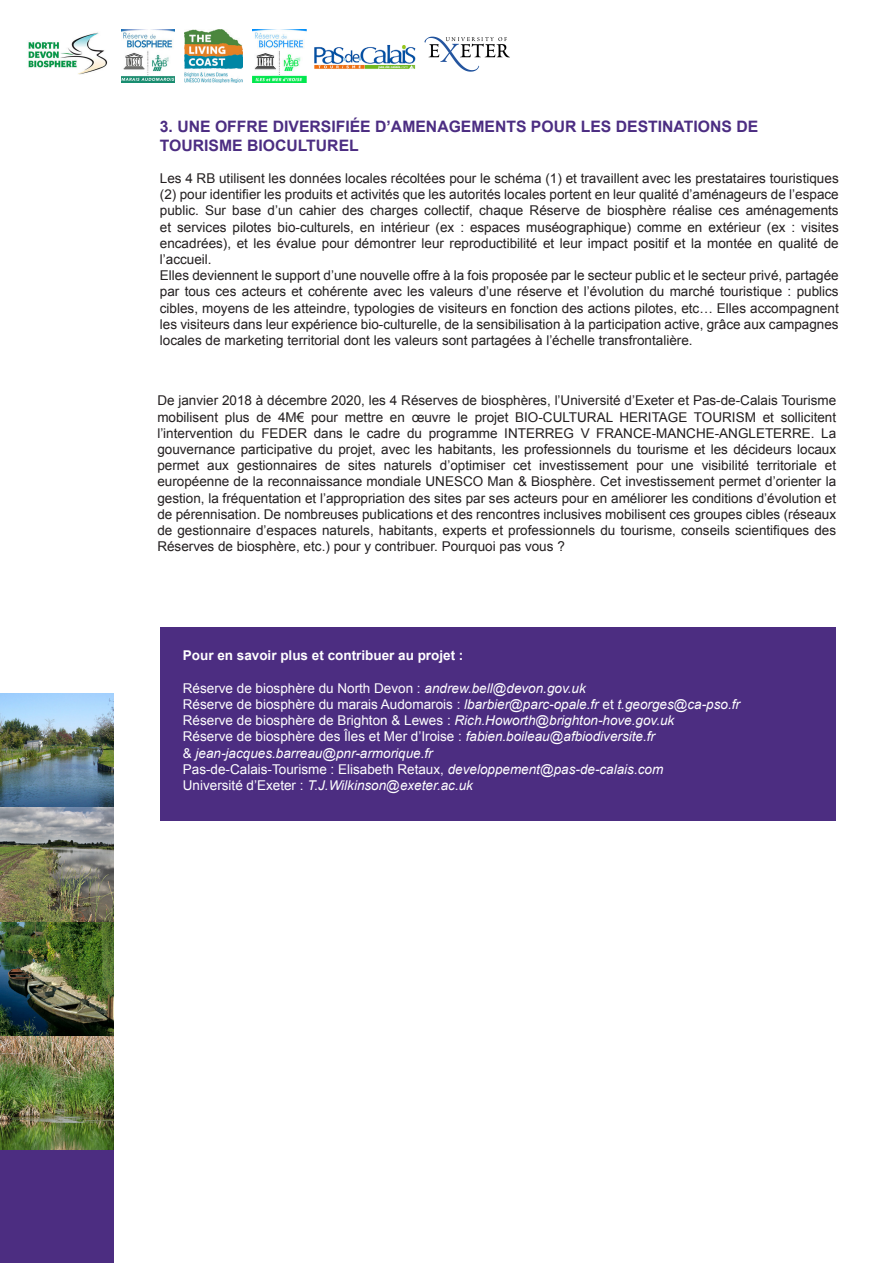
<style>
.page{position:relative;width:893px;height:1263px;background:#fff}
.page>*{position:absolute;margin:0;border:0;box-sizing:border-box;transform-origin:0 0}
.t1{font:700 15.75px/18.9px "Arial";color:#4c2d82}
.t2{font:13.5px/16.2px "Arial";color:#231f20;text-align:justify}
.t3{font:13.5px "Arial";color:#fff}
.t4{font:italic 13.5px "Arial";color:#fff}
.t5{font:700 13.5px "Arial";color:#fff}
.s1{font-style:italic}
.s2{font-style:normal}
</style>
<div class="page">
<div style="left:160px;top:627px;width:675px;height:194px;background:#4c2d81"></div>
<img style="left:28px;top:32px;width:80px;height:43px">
<img style="left:424px;top:36px;width:86px;height:36px">
<img style="left:185px;top:30px;width:58px;height:53px">
<img style="left:253px;top:29px;width:53px;height:54px">
<img style="left:121px;top:29px;width:53px;height:54px">
<img style="left:314px;top:45px;width:102px;height:24px">
<div style="left:0;top:1149px;width:114px;height:114px;background:#4c2d81"></div>
<img style="left:0;top:807px;width:114px;height:342px">
<img style="left:0;top:921px;width:114px;height:114px">
<img style="left:0;top:693px;width:114px;height:114px">
<p class="t1" style="left:160px;top:117px;width:600px">3. UNE OFFRE DIVERSIFIÉE D’AMENAGEMENTS POUR LES DESTINATIONS DE<br>TOURISME BIOCULTUREL</p>
<p class="t2" style="left:160px;top:170px;width:680px">Les 4 RB utilisent les données locales récoltées pour le schéma (1) et travaillent avec les prestataires touristiques (2) pour identifier les produits et activités que les autorités locales portent en leur qualité d’aménageurs de l’espace public. Sur base d’un cahier des charges collectif, chaque Réserve de biosphère réalise ces aménagements et services pilotes bio-culturels, en intérieur (ex : espaces muséographique) comme en extérieur (ex : visites encadrées), et les évalue pour démontrer leur reproductibilité et leur impact positif et la montée en qualité de l’accueil.</p>
<p class="t2" style="left:160px;top:267px;width:680px">Elles deviennent le support d’une nouvelle offre à la fois proposée par le secteur public et le secteur privé, partagée par tous ces acteurs et cohérente avec les valeurs d’une réserve et l’évolution du marché touristique : publics cibles, moyens de les atteindre, typologies de visiteurs en fonction des actions pilotes, etc… Elles accompagnent les visiteurs dans leur expérience bio-culturelle, de la sensibilisation à la participation active, grâce aux campagnes locales de marketing territorial dont les valeurs sont partagées à l’échelle transfrontalière.</p>
<p class="t2" style="left:157px;top:393px;width:680px">De janvier 2018 à décembre 2020, les 4 Réserves de biosphères, l’Université d’Exeter et Pas-de-Calais Tourisme mobilisent plus de 4M€ pour mettre en œuvre le projet BIO-CULTURAL HERITAGE TOURISM et sollicitent l’intervention du FEDER dans le cadre du programme INTERREG V FRANCE-MANCHE-ANGLETERRE. La gouvernance participative du projet, avec les habitants, les professionnels du tourisme et les décideurs locaux permet aux gestionnaires de sites naturels d’optimiser cet investissement pour une visibilité territoriale et européenne de la reconnaissance mondiale UNESCO Man &amp; Biosphère. Cet investissement permet d’orienter la gestion, la fréquentation et l’appropriation des sites par ses acteurs pour en améliorer les conditions d’évolution et de pérennisation. De nombreuses publications et des rencontres inclusives mobilisent ces groupes cibles (réseaux de gestionnaire d’espaces naturels, habitants, experts et professionnels du tourisme, conseils scientifiques des Réserves de biosphère, etc.) pour y contribuer. Pourquoi pas vous ?</p>
<p class="t5" style="left:183px;top:647px;width:282px">Pour en savoir plus et contribuer au projet :</p>
<p class="t3" style="left:183px;top:679px;width:404px">Réserve de biosphère du North Devon : <span class="s1">andrew.bell@devon.gov.uk</span></p>
<p class="t4" style="left:183px;top:696px;width:559px"><span class="s2">Réserve de biosphère du marais Audomarois :</span> lbarbier@parc-opale.fr <span class="s2">et</span> t.georges@ca-pso.fr</p>
<p class="t3" style="left:183px;top:712px;width:493px">Réserve de biosphère de Brighton &amp; Lewes : <span class="s1">Rich.Howorth@brighton-hove.gov.uk</span></p>
<p class="t3" style="left:183px;top:728px;width:474px">Réserve de biosphère des Îles et Mer d’Iroise : <span class="s1">fabien.boileau@afbiodiversite.fr</span></p>
<p class="t4" style="left:183px;top:744px;width:251px"><span class="s2">&amp;</span> jean-jacques.barreau@pnr-armorique.fr</p>
<p class="t3" style="left:183px;top:760px;width:482px">Pas-de-Calais-Tourisme : Elisabeth Retaux, <span class="s1">developpement@pas-de-calais.com</span></p>
<p class="t4" style="left:183px;top:777px;width:292px"><span class="s2">Université d’Exeter :</span> T.J.Wilkinson@exeter.ac.uk</p>
</div>
